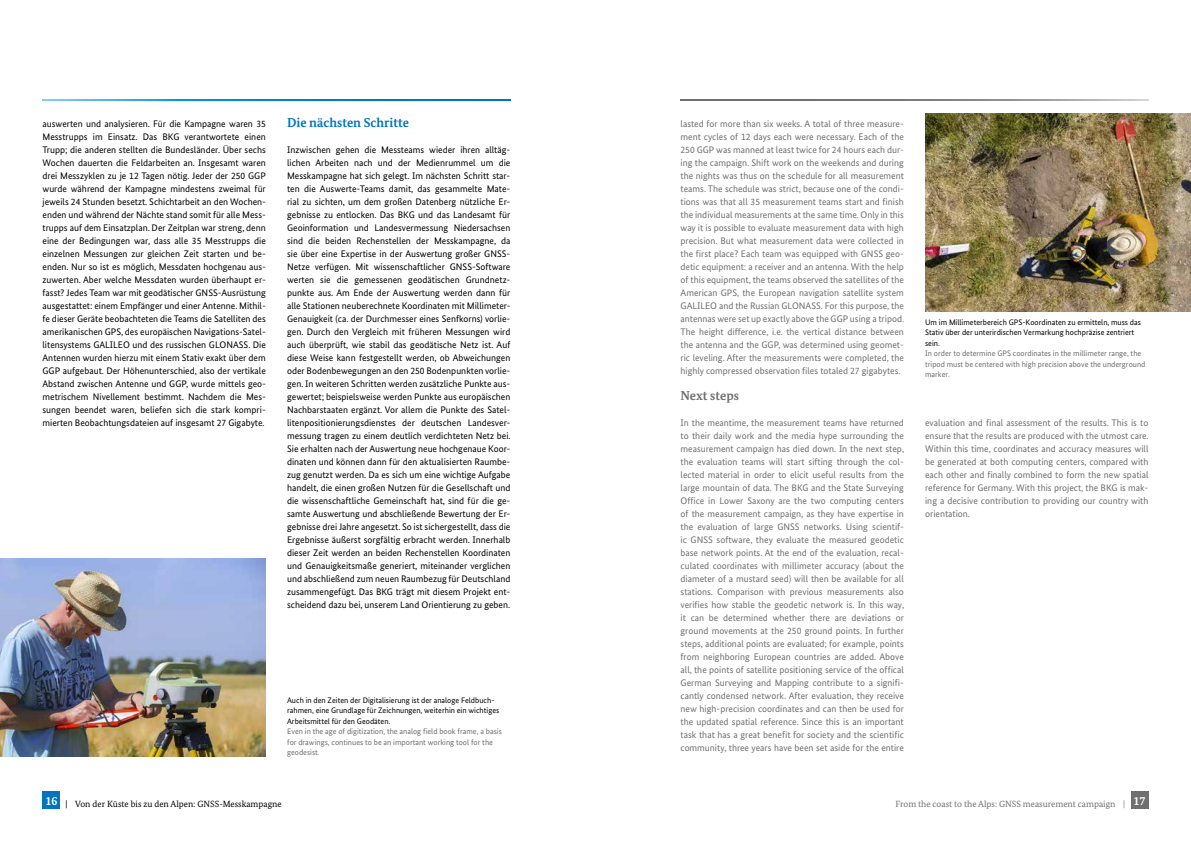
<style>
.page{position:relative;width:1191px;height:842px;background:#fff}
.page>*{position:absolute;margin:0;border:0;box-sizing:border-box;transform-origin:0 0}
.t1{font:700 13px "Bundes Serif";color:#0075bf}
.t2{font:700 13px "Bundes Serif";color:#706f6f}
.t3{font:700 12px "Bundes Serif";color:#fff}
.t4{font:9.5px/13px "Bundes Sans";color:#000;text-align:justify}
.t5{font:9.5px/13px "Bundes Sans";color:#706f6f;text-align:justify}
.t6{font:9px "Bundes Serif";color:#706f6f}
.t7{font:9px "Bundes Serif";color:#000}
.t8{font:8px/10.5px "Bundes Sans";color:#000}
.t9{font:8px/10.5px "Bundes Sans";color:#706f6f}
.s1{color:#878787}
</style>
<div class="page">
<svg style="left:43px;top:99px;width:467px;height:2px"></svg>
<svg style="left:680px;top:99px;width:468px;height:2px"></svg>
<img style="left:0;top:558px;width:266px;height:199px">
<img style="left:925px;top:113px;width:266px;height:199px">
<div style="left:43px;top:791px;width:17px;height:17px;background:#0075bf"></div>
<div style="left:1131px;top:791px;width:17px;height:17px;background:#706f6f"></div>
<p class="t4" style="left:43px;top:117px;width:225px">auswerten und analysieren. Für die Kampagne waren 35<br>Messtrupps im Einsatz. Das BKG verantwortete einen Trupp; die anderen stellten die Bundesländer. Über sechs Wochen dauerten die Feldarbeiten an. Insgesamt waren drei Messzyklen zu je 12 Tagen nötig. Jeder der 250 GGP wurde während der Kampagne mindestens zweimal für jeweils 24 Stunden besetzt. Schichtarbeit an den Wochen&shy;enden und während der Nächte stand somit für alle Mess&shy;trupps auf dem Einsatzplan. Der Zeitplan war streng, denn eine der Bedingungen war, dass alle 35 Messtrupps die einzelnen Messungen zur gleichen Zeit starten und be&shy;enden. Nur so ist es möglich, Messdaten hochgenau aus&shy;zuwerten. Aber welche Messdaten wurden überhaupt er&shy;fasst? Jedes Team war mit geodätischer GNSS-Ausrüstung ausgestattet: einem Empfänger und einer Antenne. Mithil&shy;fe dieser Geräte beobachteten die Teams die Satelliten des amerikanischen GPS, des europäischen Navigations-Satel&shy;litensystems GALILEO und des russischen GLONASS. Die Antennen wurden hierzu mit einem Stativ exakt über dem GGP aufgebaut. Der Höhenunterschied, also der vertikale Abstand zwischen Antenne und GGP, wurde mittels geo&shy;metrischem Nivellement bestimmt. Nachdem die Mes&shy;sungen beendet waren, beliefen sich die stark kompri&shy;mierten Beobachtungsdateien auf insgesamt 27 Gigabyte.</p>
<h1 class="t1" style="left:287px;top:115px;width:123px">Die nächsten Schritte</h1>
<p class="t4" style="left:287px;top:143px;width:225px">Inzwischen gehen die Messteams wieder ihren alltäg&shy;lichen Arbeiten nach und der Medienrummel um die Messkampagne hat sich gelegt. Im nächsten Schritt star&shy;ten die Auswerte-Teams damit, das gesammelte Mate&shy;rial zu sichten, um dem großen Datenberg nützliche Er&shy;gebnisse zu entlocken. Das BKG und das Landesamt für Geoinformation und Landesvermessung Niedersachsen sind die beiden Rechenstellen der Messkampagne, da sie über eine Expertise in der Auswertung großer GNSS-Netze verfügen. Mit wissenschaftlicher GNSS-Software werten sie die gemessenen geodätischen Grundnetz&shy;punkte aus. Am Ende der Auswertung werden dann für alle Stationen neuberechnete Koordinaten mit Millimeter-Genauigkeit (ca. der Durchmesser eines Senfkorns) vorlie&shy;gen. Durch den Vergleich mit früheren Messungen wird auch überprüft, wie stabil das geodätische Netz ist. Auf diese Weise kann festgestellt werden, ob Abweichungen oder Bodenbewegungen an den 250 Bodenpunkten vorlie&shy;gen. In weiteren Schritten werden zusätzliche Punkte aus&shy;gewertet; beispielsweise werden Punkte aus europäischen Nachbarstaaten ergänzt. Vor allem die Punkte des Satel&shy;litenpositionierungsdienstes der deutschen Landesver&shy;messung tragen zu einem deutlich verdichteten Netz bei.<br>Sie erhalten nach der Auswertung neue hochgenaue Koor&shy;dinaten und können dann für den aktualisierten Raumbe&shy;zug genutzt werden. Da es sich um eine wichtige Aufgabe handelt, die einen großen Nutzen für die Gesellschaft und die wissenschaftliche Gemeinschaft hat, sind für die ge&shy;samte Auswertung und abschließende Bewertung der Er&shy;gebnisse drei Jahre angesetzt. So ist sichergestellt, dass die Ergebnisse äußerst sorgfältig erbracht werden. Innerhalb dieser Zeit werden an beiden Rechenstellen Koordinaten und Genauigkeitsmaße generiert, miteinander verglichen und abschließend zum neuen Raumbezug für Deutschland zusammengefügt. Das BKG trägt mit diesem Projekt ent&shy;scheidend dazu bei, unserem Land Orientierung zu geben.</p>
<p class="t8" style="left:287px;top:695px;width:214px">Auch in den Zeiten der Digitalisierung ist der analoge Feldbuch&shy;rahmen, eine Grundlage für Zeichnungen, weiterhin ein wichtiges<br>Arbeitsmittel für den Geodäten.</p>
<p class="t9" style="left:287px;top:726px;width:216px">Even in the age of digitization, the analog field book frame, a basis for drawings, continues to be an important working tool for the geodesist.</p>
<p class="t5" style="left:680px;top:117px;width:225px">lasted for more than six weeks. A total of three measure&shy;ment cycles of 12 days each were necessary. Each of the 250 GGP was manned at least twice for 24 hours each dur&shy;ing the campaign. Shift work on the weekends and during the nights was thus on the schedule for all measurement teams. The schedule was strict, because one of the condi&shy;tions was that all 35 measurement teams start and finish the individual measurements at the same time. Only in this way it is possible to evaluate measurement data with high precision. But what measurement data were collected in the first place? Each team was equipped with GNSS geo&shy;detic equipment: a receiver and an antenna. With the help of this equipment, the teams observed the satellites of the American GPS, the European navigation satellite system GALILEO and the Russian GLONASS. For this purpose, the antennas were set up exactly above the GGP using a tripod.<br>The height difference, i.e. the vertical distance between the antenna and the GGP, was determined using geomet&shy;ric leveling. After the measurements were completed, the highly compressed observation files totaled 27 gigabytes.</p>
<h1 class="t2" style="left:680px;top:388px;width:60px">Next steps</h1>
<p class="t5" style="left:680px;top:416px;width:225px">In the meantime, the measurement teams have returned to their daily work and the media hype surrounding the measurement campaign has died down. In the next step, the evaluation teams will start sifting through the col&shy;lected material in order to elicit useful results from the large mountain of data. The BKG and the State Surveying Office in Lower Saxony are the two computing centers of the measurement campaign, as they have expertise in the evaluation of large GNSS networks. Using scientif&shy;ic GNSS software, they evaluate the measured geodetic base network points. At the end of the evaluation, recal&shy;culated coordinates with millimeter accuracy (about the diameter of a mustard seed) will then be available for all stations. Comparison with previous measurements also verifies how stable the geodetic network is. In this way, it can be determined whether there are deviations or ground movements at the 250 ground points. In further steps, additional points are evaluated; for example, points from neighboring European countries are added. Above all, the points of satellite positioning service of the offical German Surveying and Mapping contribute to a signifi&shy;cantly condensed network. After evaluation, they receive new high-precision coordinates and can then be used for the updated spatial reference. Since this is an important task that has a great benefit for society and the scientific community, three years have been set aside for the entire</p>
<p class="t5" style="left:925px;top:416px;width:225px">evaluation and final assessment of the results. This is to ensure that the results are produced with the utmost care.<br>Within this time, coordinates and accuracy measures will be generated at both computing centers, compared with each other and finally combined to form the new spatial reference for Germany. With this project, the BKG is mak&shy;ing a decisive contribution to providing our country with orientation.</p>
<p class="t8" style="left:925px;top:317px;width:217px">Um im Millimeterbereich GPS-Koordinaten zu ermitteln, muss das<br>Stativ über der unterirdischen Vermarkung hochpräzise zentriert sein.</p>
<p class="t9" style="left:925px;top:348px;width:222px">In order to determine GPS coordinates in the millimeter range, the tripod must be centered with high precision above the underground marker.</p>
<p class="t3" style="left:45px;top:793px;width:13px">16</p>
<p class="t3" style="left:1133px;top:793px;width:13px">17</p>
<p class="t7" style="left:65px;top:798px;width:218px">| Von der Küste bis zu den Alpen: GNSS-Messkampagne</p>
<p class="t6" style="left:895px;top:798px;width:231px">From the coast to the Alps: GNSS measurement campaign <span class="s1">|</span></p>
</div>
